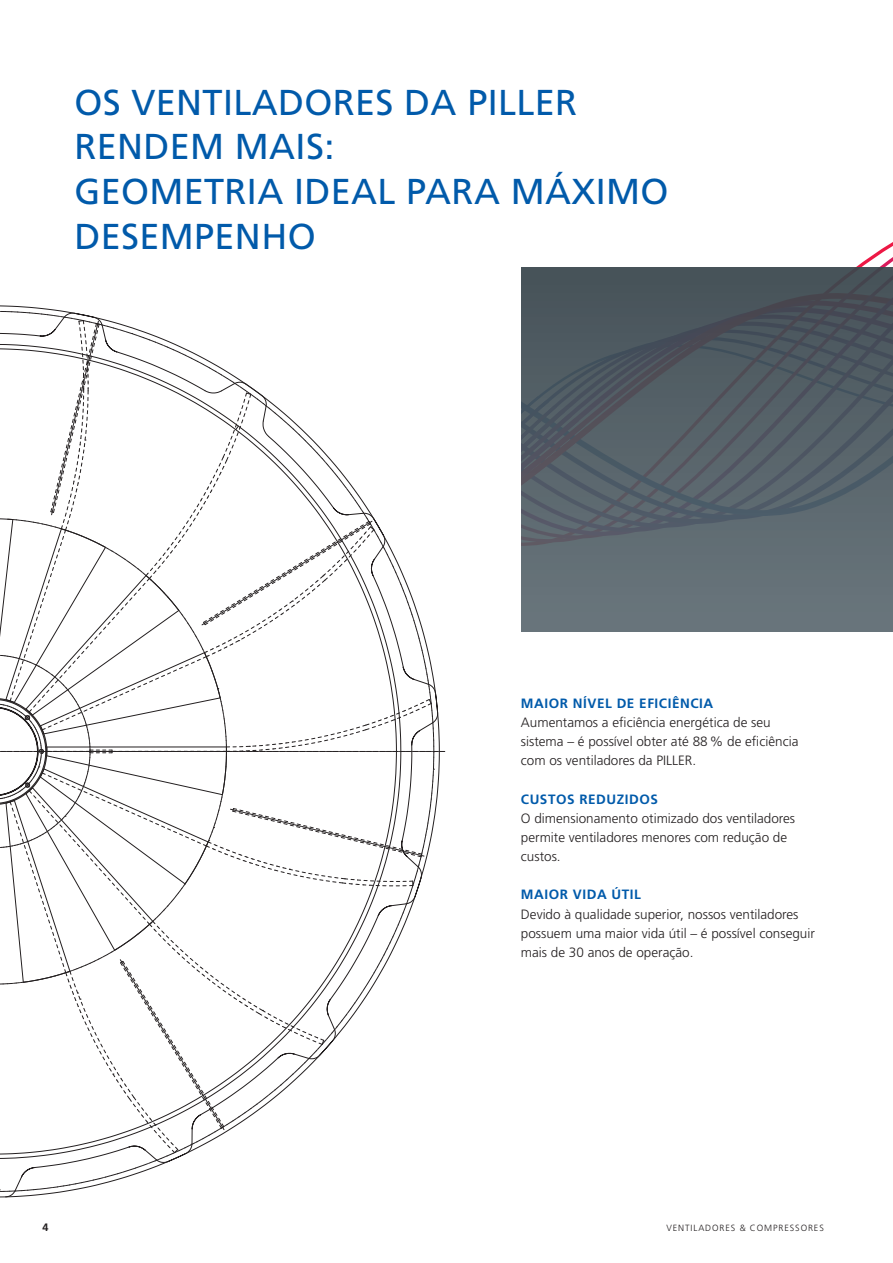
<style>
.page{position:relative;width:893px;height:1263px;background:#fff}
.page>*{position:absolute;margin:0;border:0;box-sizing:border-box;transform-origin:0 0}
.HEADLINE_BLAU{font:36px/44.7px "Frutiger";letter-spacing:.01em;color:#015aaa}
.Copy_45_light_schwar{font:300 13.5px/19.2px "Frutiger";color:#231f20}
.COPYHEAD_BLAU{font:700 13.5px "Frutiger";letter-spacing:.04em;color:#015aaa}
.Pagina{font:700 10.8px "Frutiger";color:#231f20}
.Kolumnentitel{font:300 9px "Frutiger";letter-spacing:.1em;color:#231f20}
</style>
<div class="page">
<div style="left:521px;top:268px;width:372px;height:363px;background:#667279"></div>
<svg style="left:521px;top:268px;width:372px;height:278px;fill:#515c64"></svg>
<svg style="left:0;top:311px;width:445px;height:881px"></svg>
<p class="HEADLINE_BLAU" style="left:74px;top:80px;width:596px">OS VENTILADORES DA PILLER<br>RENDEM MAIS:<br>GEOMETRIA IDEAL PARA MÁXIMO<br>DESEMPENHO</p>
<p class="COPYHEAD_BLAU" style="left:521px;top:695px;width:194px">MAIOR NÍVEL DE EFICIÊNCIA</p>
<p class="Copy_45_light_schwar" style="left:521px;top:713px;width:279px">Aumentamos a eficiência energética de seu sistema – é possível obter até 88 % de eficiência com os ventiladores da PILLER.</p>
<p class="COPYHEAD_BLAU" style="left:521px;top:791px;width:139px">CUSTOS REDUZIDOS</p>
<p class="Copy_45_light_schwar" style="left:521px;top:808px;width:276px">O dimensionamento otimizado dos ventiladores permite ventiladores menores com redução de custos.</p>
<p class="COPYHEAD_BLAU" style="left:521px;top:887px;width:122px">MAIOR VIDA ÚTIL</p>
<p class="Copy_45_light_schwar" style="left:521px;top:904px;width:296px">Devido à qualidade superior, nossos ventiladores possuem uma maior vida útil – é possível conseguir mais de 30 anos de operação.</p>
<p class="Pagina" style="left:43px;top:1221px;width:8px">4</p>
<p class="Kolumnentitel" style="left:666px;top:1223px;width:159px">VENTILADORES &amp; COMPRESSORES</p>
</div>
